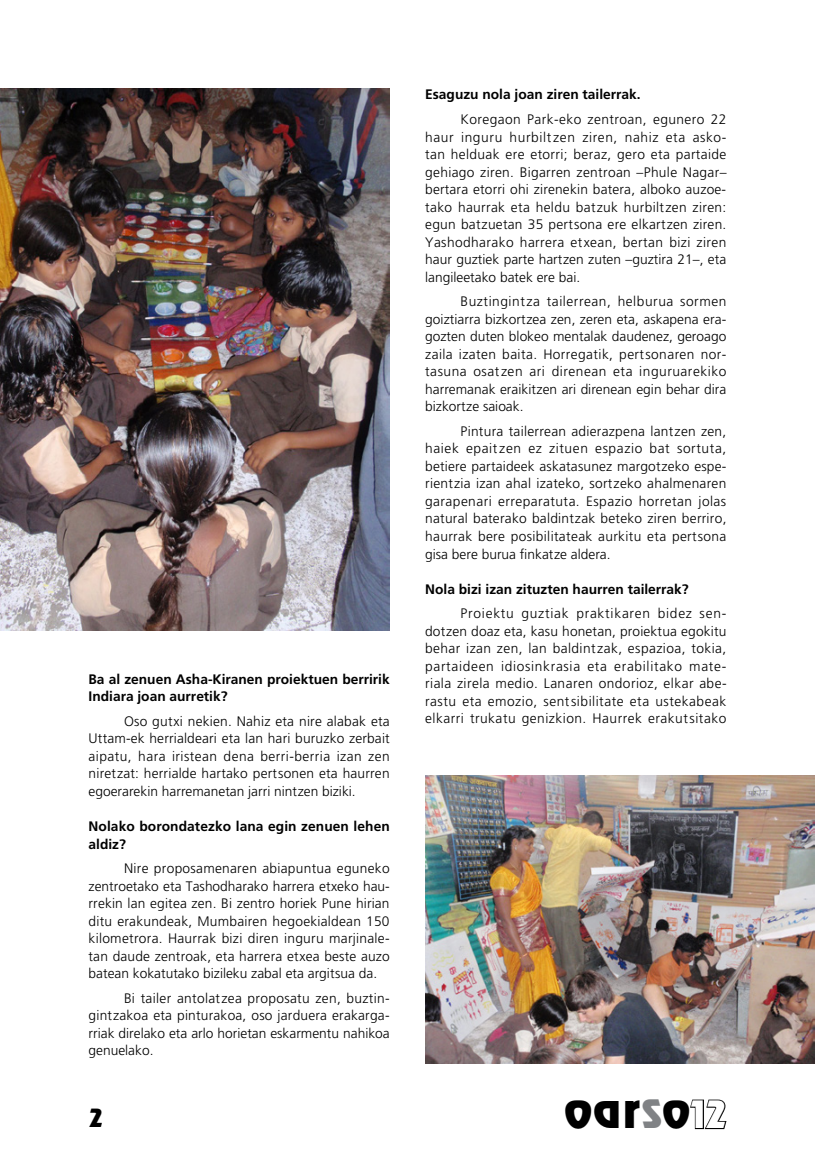
<style>
.page{position:relative;width:815px;height:1170px;background:#fff}
.page>*{position:absolute;margin:0;border:0;box-sizing:border-box;transform-origin:0 0}
.t1{font:44.62px "Revue";color:#000}
.t2{font:22.5px "Revue";color:#000}
.t3{font:300 13.75px/17.5px "Frutiger";color:#000;text-align:justify}
.t4{font:700 13.75px/17.5px "Frutiger";color:#000}
.s1{font-size:35.12px;color:#808285}
.s2{font-size:33.75px;color:#fff}
</style>
<div class="page">
<svg style="left:690px;top:1099px;width:37px;height:30px"></svg>
<img style="left:0;top:89px;width:390px;height:541px">
<img style="left:425px;top:775px;width:390px;height:288px">
<p class="t4" style="left:89px;top:670px;width:303px">Ba al zenuen Asha-Kiranen proiektuen berririk<br>Indiara joan aurretik?</p>
<p class="t3" style="left:89px;top:712px;width:303px;text-indent:35px">Oso gutxi nekien. Nahiz eta nire alabak eta Uttam-ek herrialdeari eta lan hari buruzko zerbait aipatu, hara iristean dena berri-berria izan zen niretzat: herrialde hartako pertsonen eta haurren egoerarekin harremanetan jarri nintzen biziki.</p>
<p class="t4" style="left:89px;top:817px;width:303px">Nolako borondatezko lana egin zenuen lehen aldiz?</p>
<p class="t3" style="left:89px;top:859px;width:303px;text-indent:35px">Nire proposamenaren abiapuntua eguneko zentroetako eta Tashodharako harrera etxeko hau&shy;rrekin lan egitea zen. Bi zentro horiek Pune hirian ditu erakundeak, Mumbairen hegoekialdean 150 kilometrora. Haurrak bizi diren inguru marjinale&shy;tan daude zentroak, eta harrera etxea beste auzo batean kokatutako bizileku zabal eta argitsua da.</p>
<p class="t3" style="left:89px;top:989px;width:303px;text-indent:35px">Bi tailer antolatzea proposatu zen, buztin&shy;gintzakoa eta pinturakoa, oso jarduera erakarga&shy;rriak direlako eta arlo horietan eskarmentu nahikoa genuelako.</p>
<p class="t4" style="left:425px;top:86px;width:217px">Esaguzu nola joan ziren tailerrak.</p>
<p class="t3" style="left:425px;top:110px;width:303px;text-indent:35px">Koregaon Park-eko zentroan, egunero 22 haur inguru hurbiltzen ziren, nahiz eta asko&shy;tan helduak ere etorri; beraz, gero eta partaide gehiago ziren. Bigarren zentroan –Phule Nagar– bertara etorri ohi zirenekin batera, alboko auzoe&shy;tako haurrak eta heldu batzuk hurbiltzen ziren: egun batzuetan 35 pertsona ere elkartzen ziren.<br>Yashodharako harrera etxean, bertan bizi ziren haur guztiek parte hartzen zuten –guztira 21–, eta langileetako batek ere bai.</p>
<p class="t3" style="left:425px;top:293px;width:303px;text-indent:35px">Buztingintza tailerrean, helburua sormen goiztiarra bizkortzea zen, zeren eta, askapena era&shy;gozten duten blokeo mentalak daudenez, geroago zaila izaten baita. Horregatik, pertsonaren nor&shy;tasuna osatzen ari direnean eta inguruarekiko harremanak eraikitzen ari direnean egin behar dira bizkortze saioak.</p>
<p class="t3" style="left:425px;top:422px;width:303px;text-indent:35px">Pintura tailerrean adierazpena lantzen zen, haiek epaitzen ez zituen espazio bat sortuta, betiere partaideek askatasunez margotzeko espe&shy;rientzia izan ahal izateko, sortzeko ahalmenaren garapenari erreparatuta. Espazio horretan jolas natural baterako baldintzak beteko ziren berriro, haurrak bere posibilitateak aurkitu eta pertsona gisa bere burua finkatze aldera.</p>
<p class="t4" style="left:425px;top:580px;width:265px">Nola bizi izan zituzten haurren tailerrak?</p>
<p class="t3" style="left:425px;top:604px;width:303px;text-indent:35px">Proiektu guztiak praktikaren bidez sen&shy;dotzen doaz eta, kasu honetan, proiektua egokitu behar izan zen, lan baldintzak, espazioa, tokia, partaideen idiosinkrasia eta erabilitako mate&shy;riala zirela medio. Lanaren ondorioz, elkar abe&shy;rastu eta emozio, sentsibilitate eta ustekabeak elkarri trukatu genizkion. Haurrek erakutsitako</p>
<h2 class="t2" style="left:90px;top:1102px;width:15px">2</h2>
<h1 class="t1" style="left:565px;top:1080px;width:163px">oar<span class="s1">S</span>o<span class="s2">12</span></h1>
</div>
